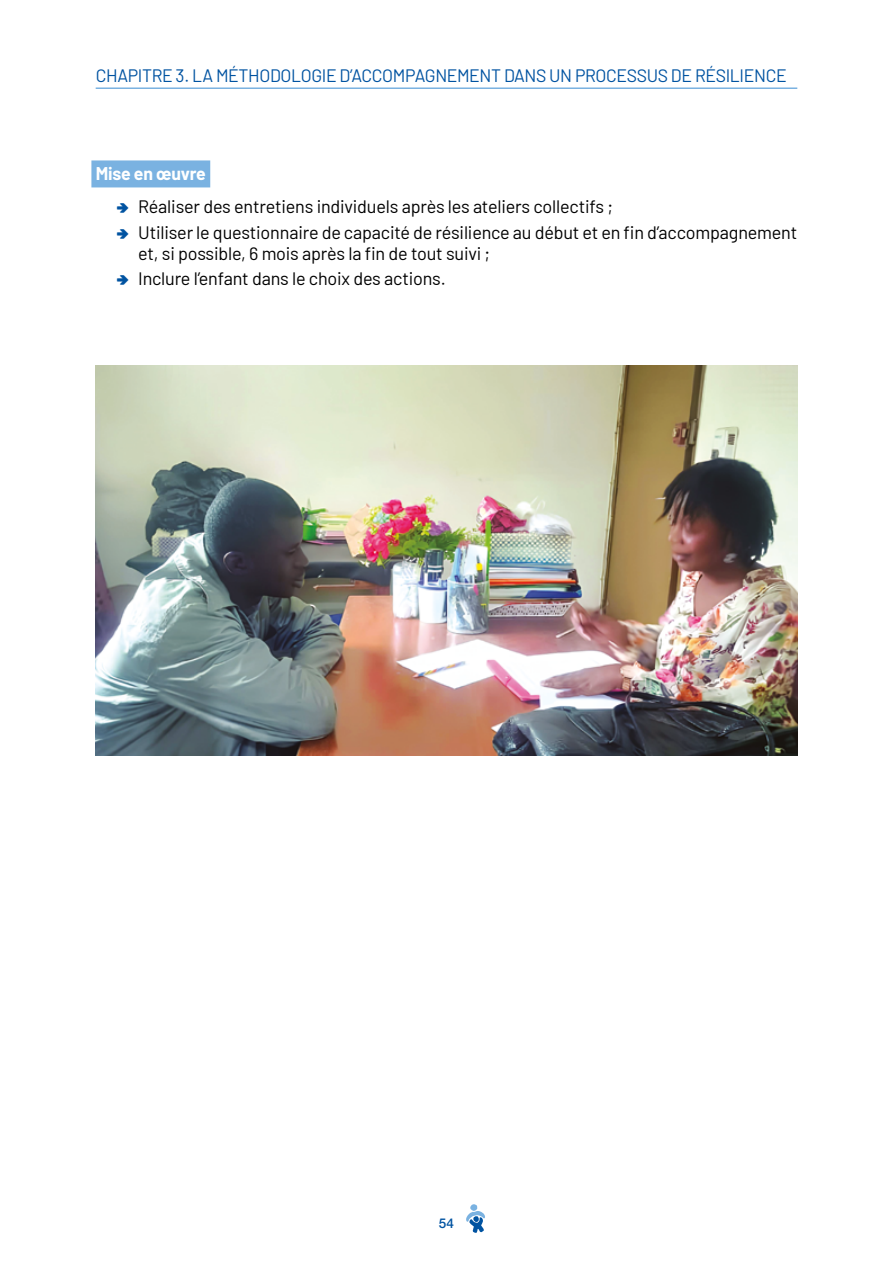
<style>
.page{position:relative;width:893px;height:1263px;background:#fff}
.page>*{position:absolute;margin:0;border:0;box-sizing:border-box;transform-origin:0 0}
.Puce_Activités{font:18px/21px "Barlow";letter-spacing:-.01em;color:#000}
.t1{font:18px "Barlow";letter-spacing:-.02em;color:#0053a1}
.Section{font:700 18px "Barlow";letter-spacing:-.01em;color:#fff}
.t2{font:500 13.5px "Helvetica Neue LT Std";color:#0053a1}
</style>
<div class="page">
<svg style="left:466px;top:1204px;width:19px;height:29px"></svg>
<div style="left:91px;top:160px;width:119px;height:27px;background:#7ab2e1"></div>
<hr style="left:96px;top:87px;width:701px;height:2px;background:#7ab2e1">
<img style="left:96px;top:366px;width:701px;height:390px">
<p class="t1" style="left:96px;top:62px;width:693px">CHAPITRE 3. LA MÉTHODOLOGIE D’ACCOMPAGNEMENT DANS UN PROCESSUS DE RÉSILIENCE</p>
<p class="Section" style="left:96px;top:160px;width:112px">Mise en œuvre</p>
<p class="Puce_Activités" style="left:138px;top:195px;width:476px">Réaliser des entretiens individuels après les ateliers collectifs ;</p>
<p class="Puce_Activités" style="left:138px;top:220px;width:661px">Utiliser le questionnaire de capacité de résilience au début et en fin d’accompagnement et, si possible, 6 mois après la fin de tout suivi ;</p>
<p class="Puce_Activités" style="left:138px;top:266px;width:309px">Inclure l’enfant dans le choix des actions.</p>
<p class="t2" style="left:439px;top:1215px;width:17px">54</p>
</div>
